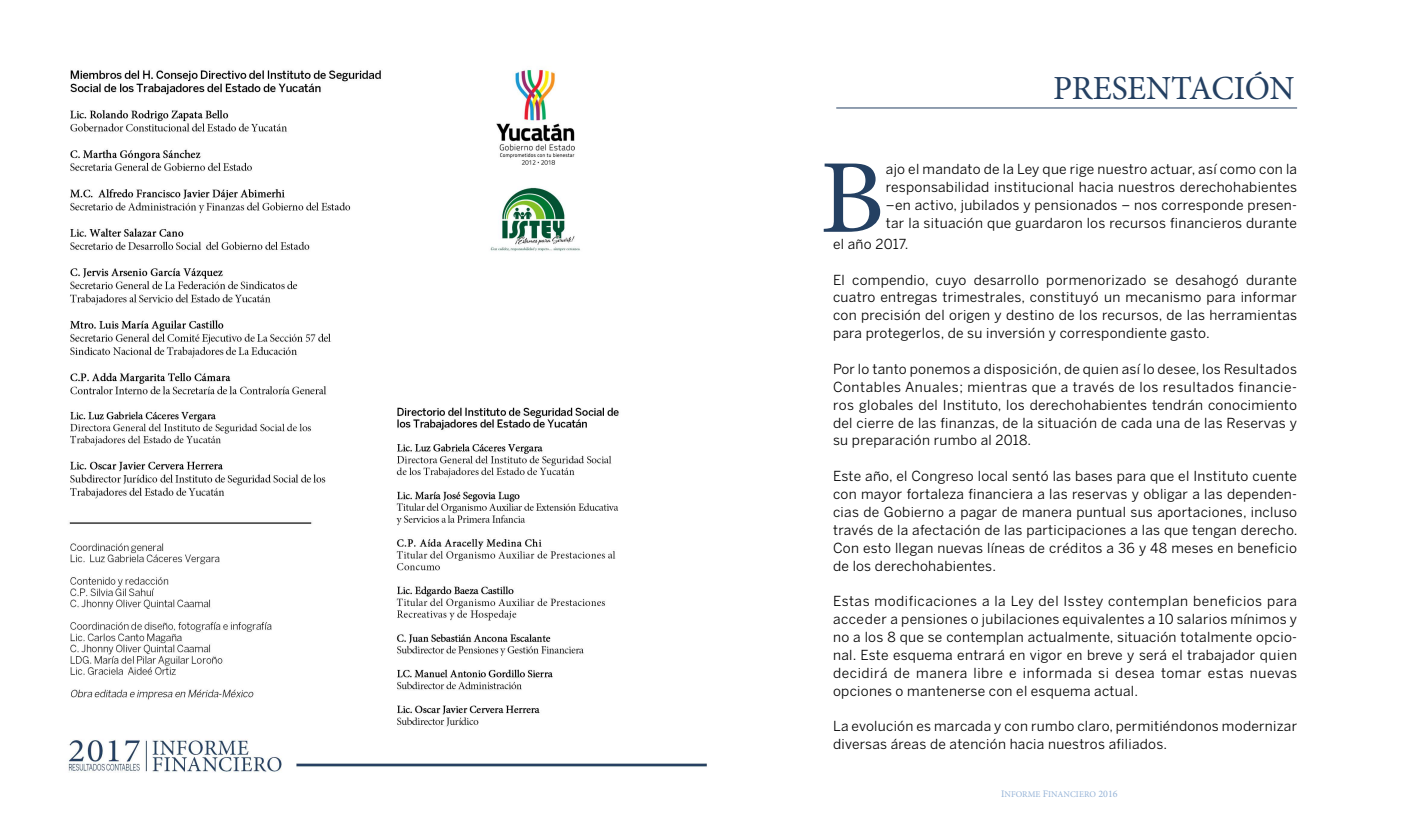
<style>
.page{position:relative;width:1418px;height:815px;background:#fff}
.page>*{position:absolute;margin:0;border:0;box-sizing:border-box;transform-origin:0 0}
.t1{font:105px "Minion Pro";color:#244062;scale:1.05 1}
.t2{font:33.75px "Minion Pro";letter-spacing:-.01em;color:#244062}
.t3{font:13.75px/17.9px "Benton Sans";letter-spacing:.02em;color:#000;text-align:justify}
.t4{font:8.75px "Minion Pro";letter-spacing:.005em;color:#95b3d7}
.s1{font-size:10px}
</style>
<div class="page">
<img style="left:68px;top:68px;width:639px;height:705px">
<hr style="left:836px;top:108px;width:460px;height:1px;background:#244062">
<h2 class="t2" style="left:1053px;top:66px;width:243px">PRESENTACIÓN</h2>
<h1 class="t1" style="left:819px;top:128px;width:63px">B</h1>
<p class="t3" style="left:833px;top:235px;width:77px">el año 2017.</p>
<p class="t3" style="left:833px;top:270px;width:465px">El compendio, cuyo desarrollo pormenorizado se desahogó durante cuatro entregas trimestrales, constituyó un mecanismo para informar con precisión del origen y destino de los recursos, de las herramientas para protegerlos, de su inversión y correspondiente gasto.</p>
<p class="t3" style="left:833px;top:360px;width:465px">Por lo tanto ponemos a disposición, de quien así lo desee, los Resultados Contables Anuales; mientras que a través de los resultados financie&shy;ros globales del Instituto, los derechohabientes tendrán conocimiento del cierre de las finanzas, de la situación de cada una de las Reservas y su preparación rumbo al 2018.</p>
<p class="t3" style="left:833px;top:467px;width:466px">Este año, el Congreso local sentó las bases para que el Instituto cuente con mayor fortaleza financiera a las reservas y obligar a las dependen&shy;cias de Gobierno a pagar de manera puntual sus aportaciones, incluso través de la afectación de las participaciones a las que tengan derecho.<br>Con esto llegan nuevas líneas de créditos a 36 y 48 meses en beneficio de los derechohabientes.</p>
<p class="t3" style="left:833px;top:592px;width:465px">Estas modificaciones a la Ley del Isstey contemplan beneficios para acceder a pensiones o jubilaciones equivalentes a 10 salarios mínimos y no a los 8 que se contemplan actualmente, situación totalmente opcio&shy;nal. Este esquema entrará en vigor en breve y será el trabajador quien decidirá de manera libre e informada si desea tomar estas nuevas opciones o mantenerse con el esquema actual.</p>
<p class="t3" style="left:833px;top:717px;width:465px">La evolución es marcada y con rumbo claro, permitiéndonos modernizar diversas áreas de atención hacia nuestros afiliados.</p>
<p class="t3" style="left:885px;top:160px;width:413px">ajo el mandato de la Ley que rige nuestro actuar, así como con la responsabilidad institucional hacia nuestros derechohabientes –en activo, jubilados y pensionados – nos corresponde presen&shy;tar la situación que guardaron los recursos financieros durante</p>
<p class="t4" style="left:1001px;top:788px;width:118px"><span class="s1">I</span>NFORME <span class="s1">F</span>INANCIERO <span class="s1">2016</span></p>
</div>
